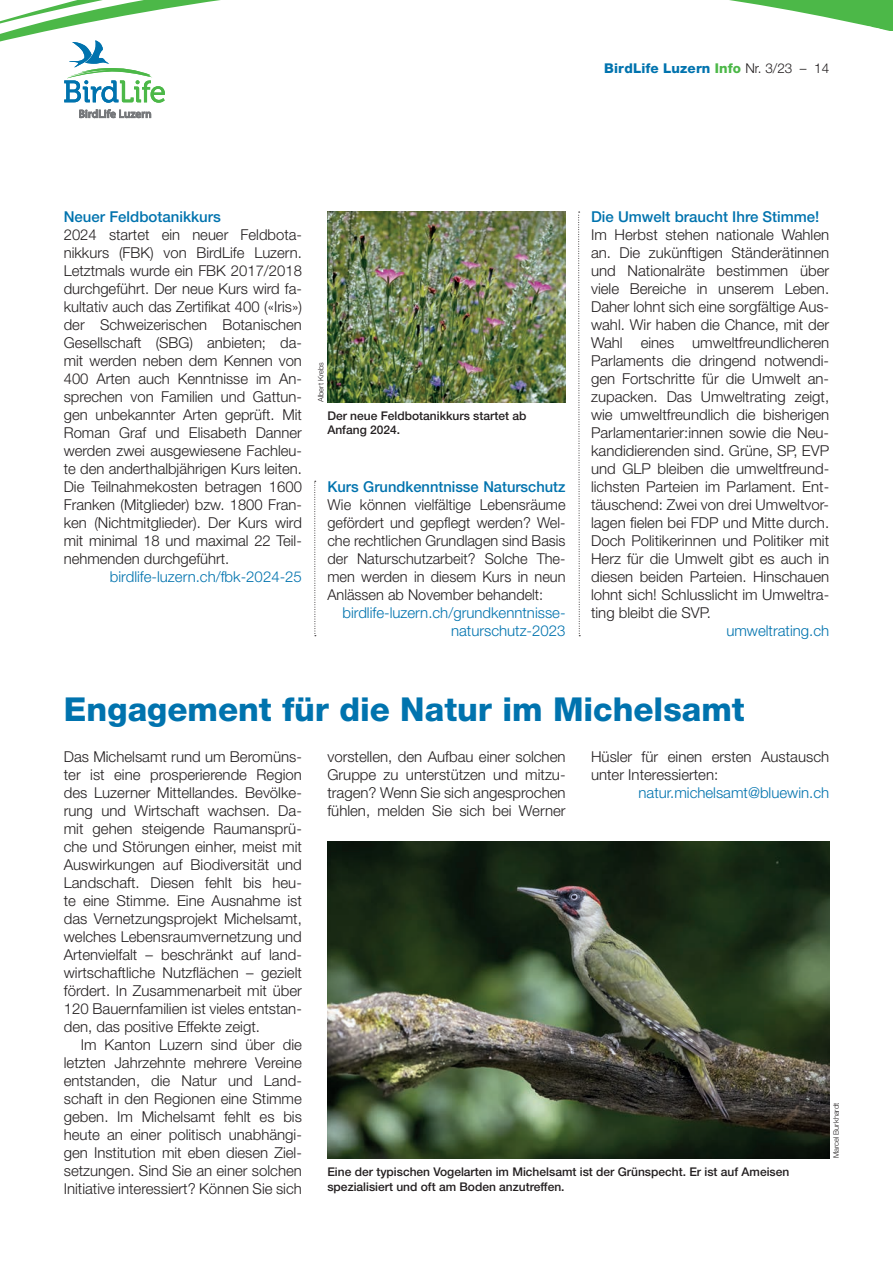
<style>
.page{position:relative;width:893px;height:1263px;background:#fff}
.page>*{position:absolute;margin:0;border:0;box-sizing:border-box;transform-origin:0 0}
.t1{font:800 33px "Helvetica Neue LT Std";color:#0073ae}
.t2{font:300 15px/18px "Helvetica Neue LT Std";color:#231f20;text-align:justify}
.t3{font:300 15px/18px "Helvetica Neue LT Std";color:#0073ae;text-align:right}
.t4{font:500 15px "Helvetica Neue LT Std";color:#0073ae}
.t5{font:800 13.5px "Helvetica Neue LT Std";letter-spacing:.01em;color:#0073ae}
.t6{font:500 12px/14.4px "Helvetica Neue LT Std";color:#231f20}
.t7{font:300 7.5px "Helvetica Neue LT Std";color:#231f20}
.s1{color:#4cb848}
.s2{font-weight:300;color:#231f20}
</style>
<div class="page">
<img style="left:327px;top:212px;width:239px;height:190px">
<img style="left:327px;top:841px;width:502px;height:317px">
<svg style="left:0;top:0;width:809px;height:42px"></svg>
<svg style="left:809px;top:0;width:84px;height:31px"></svg>
<div style="left:807px;top:32px;width:86px;height:31px;background:#fff"></div>
<svg style="left:64px;top:40px;width:101px;height:63px"></svg>
<svg style="left:79px;top:109px;width:72px;height:10px"></svg>
<svg style="left:578px;top:212px;width:2px;height:424px"></svg>
<svg style="left:314px;top:481px;width:2px;height:155px"></svg>
<p class="t5" style="left:604px;top:61px;width:226px">BirdLife Luzern <span class="s1">Info</span> <span class="s2">Nr. 3/23 – 14</span></p>
<p class="t4" style="left:64px;top:208px;width:158px">Neuer Feldbotanikkurs</p>
<p class="t2" style="left:64px;top:225px;width:240px">2024 startet ein neuer Feldbota&shy;nikkurs (FBK) von BirdLife Luzern.<br>Letztmals wurde ein FBK 2017/2018 durchgeführt. Der neue Kurs wird fa&shy;kultativ auch das Zertifikat 400 («Iris») der Schweizerischen Botanischen Gesellschaft (SBG) anbieten; da&shy;mit werden neben dem Kennen von 400 Arten auch Kenntnisse im An&shy;sprechen von Familien und Gattun&shy;gen unbekannter Arten geprüft. Mit Roman Graf und Elisabeth Danner werden zwei ausgewiesene Fachleu&shy;te den anderthalbjährigen Kurs leiten.<br>Die Teilnahmekosten betragen 1600<br>Franken (Mitglieder) bzw. 1800 Fran&shy;ken (Nichtmitglieder). Der Kurs wird mit minimal 18 und maximal 22 Teil&shy;nehmenden durchgeführt.</p>
<p class="t3" style="left:110px;top:567px;width:193px">birdlife-luzern.ch/fbk-2024-25</p>
<p class="t7" style="left:316px;top:402px;width:41px;rotate:-90deg">Albert Krebs</p>
<p class="t6" style="left:327px;top:408px;width:200px">Der neue Feldbotanikkurs startet ab<br>Anfang 2024.</p>
<p class="t4" style="left:327px;top:478px;width:240px">Kurs Grundkenntnisse Naturschutz</p>
<p class="t2" style="left:327px;top:495px;width:240px">Wie können vielfältige Lebensräume gefördert und gepflegt werden? Wel&shy;che rechtlichen Grundlagen sind Basis der Naturschutzarbeit? Solche The&shy;men werden in diesem Kurs in neun Anlässen ab November behandelt:</p>
<p class="t3" style="left:342px;top:603px;width:225px">birdlife-luzern.ch/grundkenntnisse&shy;naturschutz-2023</p>
<p class="t4" style="left:591px;top:208px;width:230px">Die Umwelt braucht Ihre Stimme!</p>
<p class="t2" style="left:591px;top:225px;width:240px">Im Herbst stehen nationale Wahlen an. Die zukünftigen Ständerätinnen und Nationalräte bestimmen über viele Bereiche in unserem Leben.<br>Daher lohnt sich eine sorgfältige Aus&shy;wahl. Wir haben die Chance, mit der Wahl eines umweltfreundlicheren Parlaments die dringend notwendi&shy;gen Fortschritte für die Umwelt an&shy;zupacken. Das Umweltrating zeigt, wie umweltfreundlich die bisherigen Parlamentarier:innen sowie die Neu&shy;kandidierenden sind. Grüne, SP, EVP und GLP bleiben die umweltfreund&shy;lichsten Parteien im Parlament. Ent&shy;täuschend: Zwei von drei Umweltvor&shy;lagen fielen bei FDP und Mitte durch.<br>Doch Politikerinnen und Politiker mit Herz für die Umwelt gibt es auch in diesen beiden Parteien. Hinschauen lohnt sich! Schlusslicht im Umweltra&shy;ting bleibt die SVP.</p>
<p class="t3" style="left:726px;top:621px;width:104px">umweltrating.ch</p>
<h1 class="t1" style="left:64px;top:690px;width:682px">Engagement für die Natur im Michelsamt</h1>
<p class="t2" style="left:64px;top:747px;width:240px">Das Michelsamt rund um Beromüns&shy;ter ist eine prosperierende Region des Luzerner Mittellandes. Bevölke&shy;rung und Wirtschaft wachsen. Da&shy;mit gehen steigende Raumansprü&shy;che und Störungen einher, meist mit Auswirkungen auf Biodiversität und Landschaft. Diesen fehlt bis heu&shy;te eine Stimme. Eine Ausnahme ist das Vernetzungsprojekt Michelsamt, welches Lebensraumvernetzung und Artenvielfalt – beschränkt auf land&shy;wirtschaftliche Nutzflächen – gezielt fördert. In Zusammenarbeit mit über 120 Bauernfamilien ist vieles entstan&shy;den, das positive Effekte zeigt.</p>
<p class="t2" style="left:64px;top:1035px;width:240px;text-indent:17px">Im Kanton Luzern sind über die letzten Jahrzehnte mehrere Vereine entstanden, die Natur und Land&shy;schaft in den Regionen eine Stimme geben. Im Michelsamt fehlt es bis heute an einer politisch unabhängi&shy;gen Institution mit eben diesen Ziel&shy;setzungen. Sind Sie an einer solchen Initiative interessiert? Können Sie sich</p>
<p class="t2" style="left:327px;top:747px;width:240px">vorstellen, den Aufbau einer solchen Gruppe zu unterstützen und mitzu&shy;tragen? Wenn Sie sich angesprochen fühlen, melden Sie sich bei Werner</p>
<p class="t2" style="left:591px;top:747px;width:240px">Hüsler für einen ersten Austausch unter Interessierten:</p>
<p class="t3" style="left:639px;top:783px;width:192px">natur.michelsamt@bluewin.ch</p>
<p class="t6" style="left:327px;top:1164px;width:463px">Eine der typischen Vogelarten im Michelsamt ist der Grünspecht. Er ist auf Ameisen spezialisiert und oft am Boden anzutreffen.</p>
<p class="t7" style="left:831px;top:1158px;width:57px;rotate:-90deg">Marcel Burkhardt</p>
</div>
